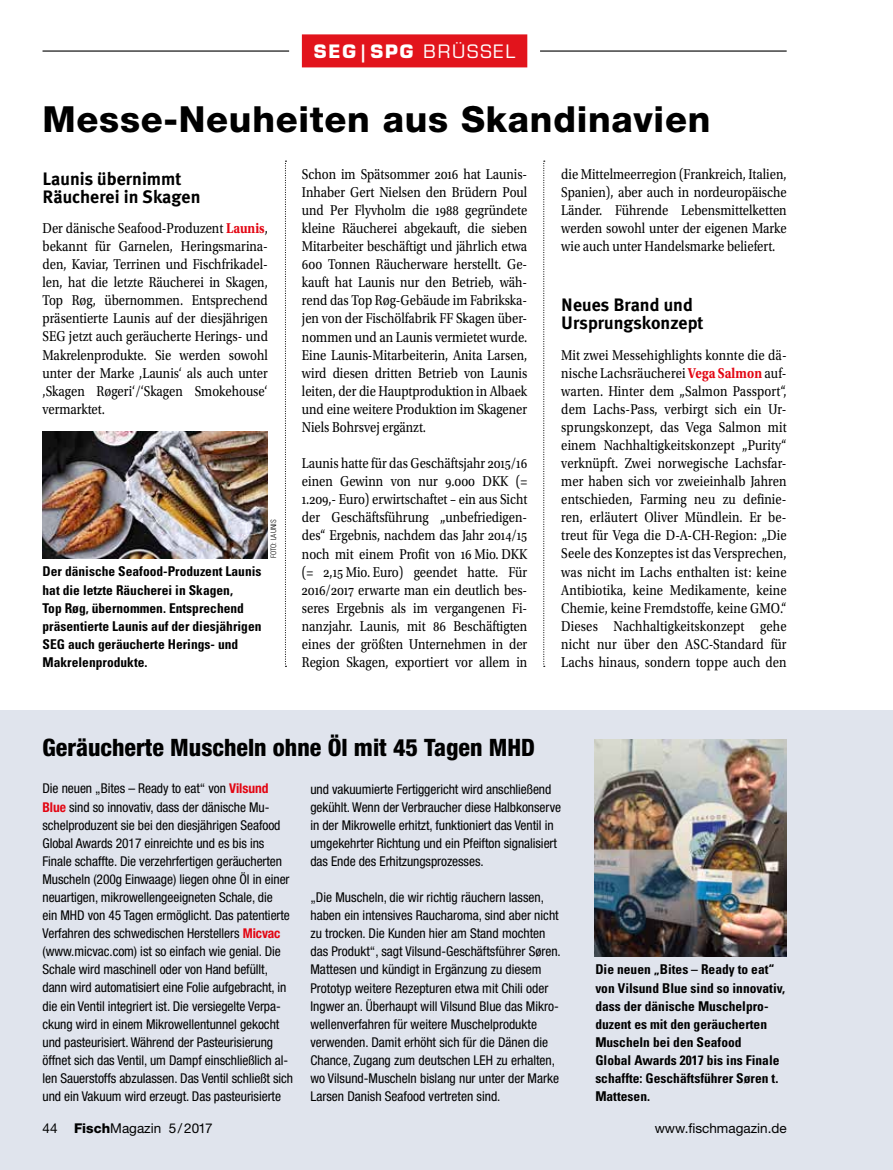
<style>
.page{position:relative;width:893px;height:1170px;background:#fff}
.page>*{position:absolute;margin:0;border:0;box-sizing:border-box;transform-origin:0 0}
.t1{font:800 36px "Helvetica Neue LT Std";letter-spacing:.02em;color:#000}
.t2{font:800 condensed 24px "Helvetica Neue LT Std";color:#000}
.t3{font:700 18px/18px "Meta Plus";color:#000}
.t4{font:700 18px "Eurostile LT Std";letter-spacing:.1em;color:#fff}
.t5{font:15px/18px "Utopia Std";color:#000;text-align:justify;scale:.85 1}
.t6{font:condensed 13.5px/18.1px "Helvetica Neue LT Std";letter-spacing:-.005em;color:#000}
.t7{font:700 condensed 13.5px/18.1px "Univers LT Std";color:#000}
.t8{font:13.5px "Helvetica Neue LT Std";color:#000}
.t9{font:300 condensed 7.5px "Univers LT Std";color:#000}
.s1{font-weight:400}
.s2{font-weight:700;color:#e30613}
.s3{font-weight:800}
</style>
<div class="page">
<div style="left:0;top:710px;width:892px;height:459px;background:#e0e4ed"></div>
<hr style="left:43px;top:50px;width:744px;height:2px;background:#000">
<div style="left:289px;top:32px;width:251px;height:36px;background:#fff"></div>
<div style="left:302px;top:34px;width:225px;height:33px;background:#e2141c"></div>
<svg style="left:543px;top:161px;width:2px;height:505px"></svg>
<svg style="left:285px;top:161px;width:1px;height:505px"></svg>
<img style="left:43px;top:432px;width:225px;height:126px">
<img style="left:594px;top:739px;width:193px;height:217px">
<p class="t4" style="left:314px;top:40px;width:203px">SEG|SPG <span class="s1">BRÜSSEL</span></p>
<h1 class="t1" style="left:43px;top:98px;width:669px">Messe-Neuheiten aus Skandinavien</h1>
<p class="t3" style="left:43px;top:169px;width:159px">Launis übernimmt<br>Räucherei in Skagen</p>
<p class="t5" style="left:43px;top:219px;width:267px">Der dänische Seafood-Produzent <span class="s2">Launis</span>, bekannt für Garnelen, Heringsmarina&shy;den, Kaviar, Terrinen und Fischfrikadel&shy;len, hat die letzte Räucherei in Skagen, Top Røg, übernommen. Entsprechend präsentierte Launis auf der diesjährigen SEG jetzt auch geräucherte Herings- und Makrelenprodukte. Sie werden sowohl unter der Marke ‚Launis‘ als auch unter ‚Skagen Røgeri‘/‘Skagen Smokehouse‘ vermarktet.</p>
<p class="t7" style="left:43px;top:562px;width:220px">Der dänische Seafood-Produzent Launis hat die letzte Räucherei in Skagen,<br>Top Røg, übernommen. Entsprechend präsentierte Launis auf der diesjährigen SEG auch geräucherte Herings- und Makrelenprodukte.</p>
<p class="t9" style="left:269px;top:558px;width:41px;rotate:-90deg">FOTO: LAUNIS</p>
<p class="t5" style="left:302px;top:165px;width:267px">Schon im Spätsommer 2016 hat Launis-Inhaber Gert Nielsen den Brüdern Poul und Per Flyvholm die 1988 gegründete kleine Räucherei abgekauft, die sieben Mitarbeiter beschäftigt und jährlich etwa 600 Tonnen Räucherware herstellt. Ge&shy;kauft hat Launis nur den Betrieb, wäh&shy;rend das Top Røg-Gebäude im Fabrikska&shy;jen von der Fischölfabrik FF Skagen über&shy;nommen und an Launis vermietet wurde.<br>Eine Launis-Mitarbeiterin, Anita Larsen, wird diesen dritten Betrieb von Launis leiten, der die Hauptproduktion in Albaek und eine weitere Produktion im Skagener Niels Bohrsvej ergänzt.</p>
<p class="t5" style="left:302px;top:454px;width:267px">Launis hatte für das Geschäftsjahr 2015/16 einen Gewinn von nur 9.000 DKK (= 1.209,- Euro) erwirtschaftet – ein aus Sicht der Geschäftsführung „unbefriedigen&shy;des“ Ergebnis, nachdem das Jahr 2014/15 noch mit einem Profit von 16 Mio. DKK (= 2,15 Mio. Euro) geendet hatte. Für 2016/2017 erwarte man ein deutlich bes&shy;seres Ergebnis als im vergangenen Fi&shy;nanzjahr. Launis, mit 86 Beschäftigten eines der größten Unternehmen in der Region Skagen, exportiert vor allem in</p>
<p class="t5" style="left:561px;top:165px;width:267px">die Mittelmeerregion (Frankreich, Italien, Spanien), aber auch in nordeuropäische Länder. Führende Lebensmittelketten werden sowohl unter der eigenen Marke wie auch unter Handelsmarke beliefert.</p>
<p class="t3" style="left:561px;top:296px;width:144px">Neues Brand und<br>Ursprungskonzept</p>
<p class="t5" style="left:561px;top:346px;width:267px">Mit zwei Messehighlights konnte die dä&shy;nische Lachsräucherei <span class="s2">Vega Salmon</span> auf&shy;warten. Hinter dem „Salmon Passport“, dem Lachs-Pass, verbirgt sich ein Ur&shy;sprungskonzept, das Vega Salmon mit einem Nachhaltigkeitskonzept „Purity“ verknüpft. Zwei norwegische Lachsfar&shy;mer haben sich vor zweieinhalb Jahren entschieden, Farming neu zu definie&shy;ren, erläutert Oliver Mündlein. Er be&shy;treut für Vega die D-A-CH-Region: „Die Seele des Konzeptes ist das Versprechen, was nicht im Lachs enthalten ist: keine Antibiotika, keine Medikamente, keine Chemie, keine Fremdstoffe, keine GMO.“ Dieses Nachhaltigkeitskonzept gehe nicht nur über den ASC-Standard für Lachs hinaus, sondern toppe auch den</p>
<h2 class="t2" style="left:43px;top:733px;width:494px">Geräucherte Muscheln ohne Öl mit 45 Tagen MHD</h2>
<p class="t6" style="left:43px;top:779px;width:252px">Die neuen „Bites – Ready to eat“ von <span class="s2">Vilsund Blue</span> sind so innovativ, dass der dänische Mu&shy;schelproduzent sie bei den diesjährigen Seafood Global Awards 2017 einreichte und es bis ins Finale schaffte. Die verzehrfertigen geräucherten Muscheln (200g Einwaage) liegen ohne Öl in einer neuartigen, mikrowellengeeigneten Schale, die<br>ein MHD von 45 Tagen ermöglicht. Das patentierte Verfahren des schwedischen Herstellers <span class="s2">Micvac </span>(www.micvac.com) ist so einfach wie genial. Die Schale wird maschinell oder von Hand befüllt, dann wird automatisiert eine Folie aufgebracht, in die ein Ventil integriert ist. Die versiegelte Verpa&shy;ckung wird in einem Mikrowellentunnel gekocht und pasteurisiert. Während der Pasteurisierung öffnet sich das Ventil, um Dampf einschließlich al&shy;len Sauerstoffs abzulassen. Das Ventil schließt sich und ein Vakuum wird erzeugt. Das pasteurisierte</p>
<p class="t6" style="left:310px;top:779px;width:252px">und vakuumierte Fertiggericht wird anschließend gekühlt. Wenn der Verbraucher diese Halbkonserve in der Mikrowelle erhitzt, funktioniert das Ventil in umgekehrter Richtung und ein Pfeifton signalisiert das Ende des Erhitzungsprozesses.</p>
<p class="t6" style="left:310px;top:888px;width:252px">„Die Muscheln, die wir richtig räuchern lassen, haben ein intensives Raucharoma, sind aber nicht zu trocken. Die Kunden hier am Stand mochten das Produkt“, sagt Vilsund-Geschäftsführer Søren.<br>Mattesen und kündigt in Ergänzung zu diesem Prototyp weitere Rezepturen etwa mit Chili oder Ingwer an. Überhaupt will Vilsund Blue das Mikro&shy;wellenverfahren für weitere Muschelprodukte verwenden. Damit erhöht sich für die Dänen die Chance, Zugang zum deutschen LEH zu erhalten, wo Vilsund-Muscheln bislang nur unter der Marke Larsen Danish Seafood vertreten sind.</p>
<p class="t7" style="left:595px;top:960px;width:191px">Die neuen „Bites – Ready to eat“ von Vilsund Blue sind so innovativ, dass der dänische Muschelpro&shy;duzent es mit den geräucherten<br>Muscheln bei den Seafood<br>Global Awards 2017 bis ins Finale schaffte: Geschäftsführer Søren t.<br>Mattesen.</p>
<p class="t8" style="left:43px;top:1119px;width:172px">44 <span class="s3">Fisch</span>Magazin 5/2017</p>
<p class="t8" style="left:655px;top:1119px;width:133px">www.fischmagazin.de</p>
</div>
